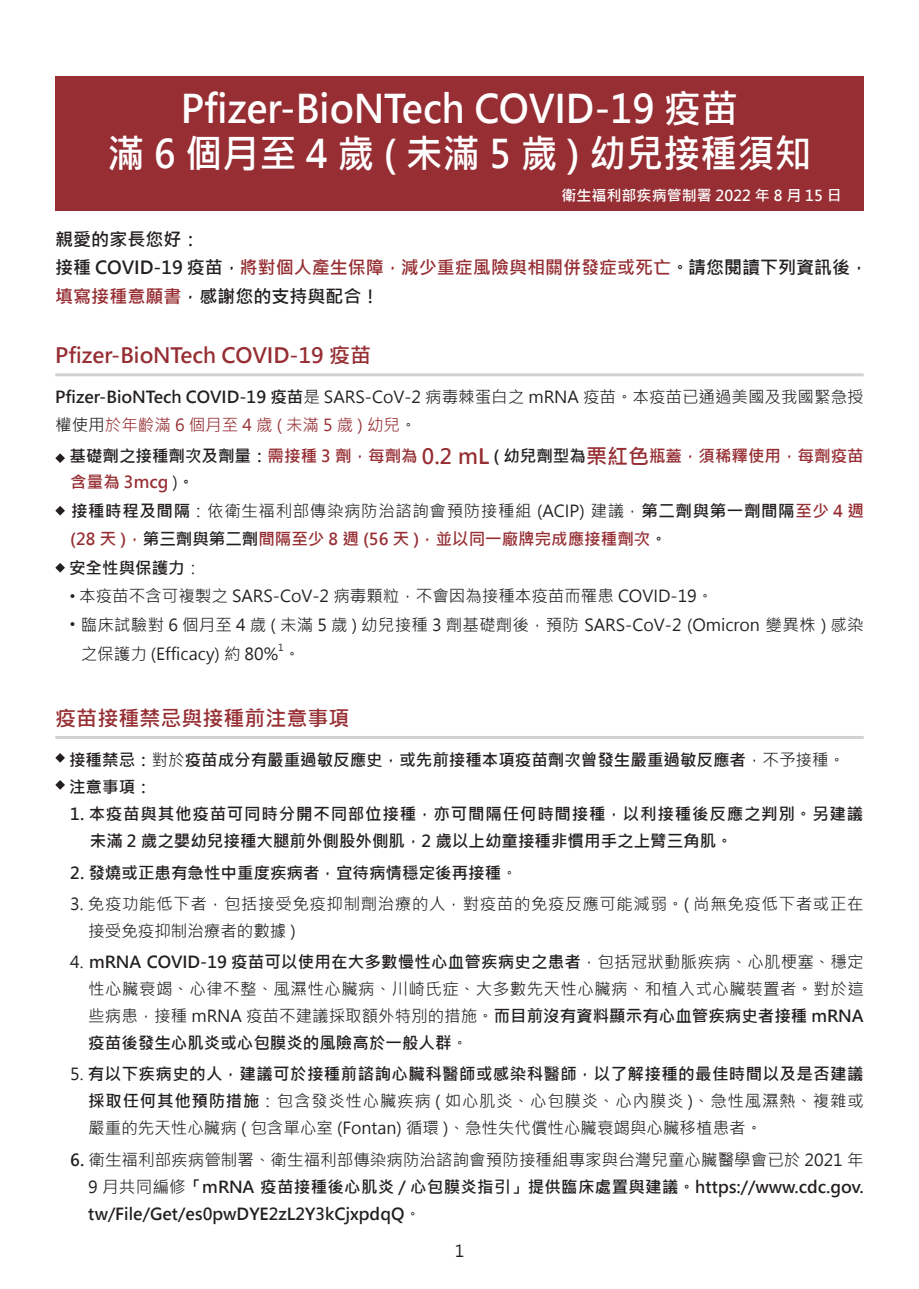
<style>
.page{position:relative;width:919px;height:1289px;background:#fff}
.page>*{position:absolute;margin:0;border:0;box-sizing:border-box;transform-origin:0 0}
.t1{font:700 39px/45px "Microsoft Jheng Hei";color:#fff;text-align:center;scale:.95 1}
.t2{font:700 21px "Microsoft Jheng Hei";color:#962e33}
.t3{font:700 18px/28.5px "Microsoft Jheng Hei";color:#231f20}
.t4{font:16.5px/27px "Microsoft Jheng Hei";color:#231f20}
.t5{font:700 16.5px/27px "Microsoft Jheng Hei";color:#231f20}
.t6{font:700 16.5px/28.5px "Microsoft Jheng Hei";color:#962e33}
.t7{font:700 16.5px/27px "Microsoft Jheng Hei";letter-spacing:.045em;color:#231f20}
.t8{font:16.5px/27px "Microsoft Jheng Hei";letter-spacing:.035em;color:#231f20}
.t9{font:700 15px "Microsoft Jheng Hei";color:#fff}
.t10{font:9.6px "Microsoft Jheng Hei";color:#231f20}
.s1{color:#962e33}
.s2{font-weight:700}
.s3{color:#231f20}
.s4{font-size:21px}
.s5{font-weight:400;color:#231f20}
.s6{font-weight:400}
</style>
<div class="page">
<div style="left:55px;top:77px;width:808px;height:133px;background:#962e33"></div>
<hr style="left:55px;top:373px;width:808px;height:3px;background:#d1d2d4">
<hr style="left:55px;top:736px;width:808px;height:3px;background:#d1d2d4">
<svg style="left:55px;top:453px;width:10px;height:10px"></svg>
<svg style="left:55px;top:506px;width:10px;height:9px"></svg>
<svg style="left:55px;top:563px;width:10px;height:9px"></svg>
<svg style="left:55px;top:753px;width:10px;height:9px"></svg>
<svg style="left:55px;top:780px;width:10px;height:9px"></svg>
<h1 class="t1" style="left:107px;top:86px;width:742px">Pfizer-BioNTech COVID-19 疫苗<br>滿6個月至4歲(未滿5歲)幼兒接種須知</h1>
<p class="t9" style="left:561px;top:186px;width:282px">衛生福利部疾病管制署 2022 年 8 月 15 日</p>
<p class="t3" style="left:55px;top:225px;width:814px">親愛的家長您好：<br>接種 COVID-19 疫苗，<span class="s1">將對個人產生保障，減少重症風險與相關併發症或死亡</span>。請您閱讀下列資訊後，<span class="s1">填寫接種意願書</span>，感謝您的支持與配合！</p>
<p class="t2" style="left:55px;top:342px;width:317px">Pfizer-BioNTech COVID-19 疫苗</p>
<p class="t4" style="left:55px;top:382px;width:809px;line-height:28.5px"><span class="s2">Pfizer-BioNTech COVID-19 疫苗</span>是 SARS-CoV-2 病毒棘蛋白之 mRNA 疫苗。本疫苗已通過美國及我國緊急授權使用<span class="s1">於年齡滿 6 個月至 4 歲 ( 未滿 5 歲 ) 幼兒</span>。</p>
<p class="t6" style="left:69px;top:443px;width:795px;line-height:26.2px"><span class="s3">基礎劑之接種劑次及劑量：</span>需接種 3 劑，每劑為 <span class="s4">0.2 mL</span> <span class="s3">( 幼兒劑型為</span><span class="s4">栗紅色</span>瓶蓋，須稀釋使用，每劑疫苗含量為 3mcg <span class="s5">)</span><span class="s3">。</span></p>
<p class="t6" style="left:69px;top:496px;width:796px"><span class="s3">接種時程及間隔</span><span class="s5">：依衛生福利部傳染病防治諮詢會預防接種組 (ACIP) 建議，</span><span class="s3">第二劑與第一劑間隔</span>至少 4 週(28 天 )，<span class="s3">第三劑與第二劑</span>間隔至少 8 週 (56 天 )，並以同一廠牌完成應接種劑次<span class="s3">。<br>安全性與保護力</span><span class="s5">：</span></p>
<p class="t4" style="left:70px;top:583px;width:644px"><sup>●</sup> 本疫苗不含可複製之 SARS-CoV-2 病毒顆粒，不會因為接種本疫苗而罹患 COVID-19。</p>
<p class="t4" style="left:81px;top:610px;width:784px;line-height:28.5px;text-indent:-10px"><sup>●</sup> 臨床試驗對 6 個月至 4 歲 ( 未滿 5 歲 ) 幼兒接種 3 劑基礎劑後，預防 SARS-CoV-2 (Omicron 變異株 ) 感染之保護力 (Efficacy) 約 80% 。</p>
<p class="t10" style="left:278px;top:641px;width:7px">1</p>
<p class="t2" style="left:55px;top:705px;width:296px">疫苗接種禁忌與接種前注意事項</p>
<p class="t5" style="left:69px;top:746px;width:777px">接種禁忌：<span class="s6">對於</span>疫苗成分有嚴重過敏反應史，或先前接種本項疫苗劑次曾發生嚴重過敏反應者<span class="s6">，不予接種。</span>注意事項：</p>
<p class="t7" style="left:90px;top:800px;width:775px;text-indent:-20px">1. 本疫苗與其他疫苗可同時分開不同部位接種，亦可間隔任何時間接種，以利接種後反應之判別。另建議未滿 2 歲之嬰幼兒接種大腿前外側股外側肌，2 歲以上幼童接種非慣用手之上臂三角肌。</p>
<p class="t5" style="left:70px;top:859px;width:449px">2. 發燒或正患有急性中重度疾病者，宜待病情穩定後再接種<span class="s6">。</span></p>
<p class="t8" style="left:88px;top:890px;width:776px;text-indent:-18px">3. 免疫功能低下者，包括接受免疫抑制劑治療的人，對疫苗的免疫反應可能減弱。( 尚無免疫低下者或正在接受免疫抑制治療者的數據 )</p>
<p class="t4" style="left:88px;top:948px;width:777px;text-align:justify;text-indent:-18px">4. <span class="s2">mRNA COVID-19 疫苗可以使用在大多數慢性心血管疾病史之患者</span>，包括冠狀動脈疾病、心肌梗塞、穩定性心臟衰竭、心律不整、風濕性心臟病、川崎氏症、大多數先天性心臟病、和植入式心臟裝置者。對於這些病患，接種 mRNA 疫苗不建議採取額外特別的措施。<span class="s2">而目前沒有資料顯示有心血管疾病史者接種 mRNA疫苗後發生心肌炎或心包膜炎的風險高於一般人群</span>。</p>
<p class="t4" style="left:88px;top:1060px;width:777px;text-align:justify;text-indent:-18px">5. <span class="s2">有以下疾病史的人，建議可於接種前諮詢心臟科醫師或感染科醫師，以了解接種的最佳時間以及是否建議採取任何其他預防措施</span>：包含發炎性心臟疾病 ( 如心肌炎、心包膜炎、心內膜炎 )、急性風濕熱、複雜或嚴重的先天性心臟病 ( 包含單心室 (Fontan) 循環 )、急性失代償性心臟衰竭與心臟移植患者。</p>
<p class="t5" style="left:88px;top:1146px;width:776px;text-align:justify;text-indent:-18px">6. <span class="s6">衛生福利部疾病管制署、衛生福利部傳染病防治諮詢會預防接種組專家與台灣兒童心臟醫學會已於 2021 年9 月共同編修</span>「mRNA 疫苗接種後心肌炎 / 心包膜炎指引」提供臨床處置與建議。https://www.cdc.gov. tw/File/Get/es0pwDYE2zL2Y3kCjxpdqQ<span class="s6">。</span></p>
<p class="t4" style="left:454px;top:1237px;width:11px">1</p>
</div>
